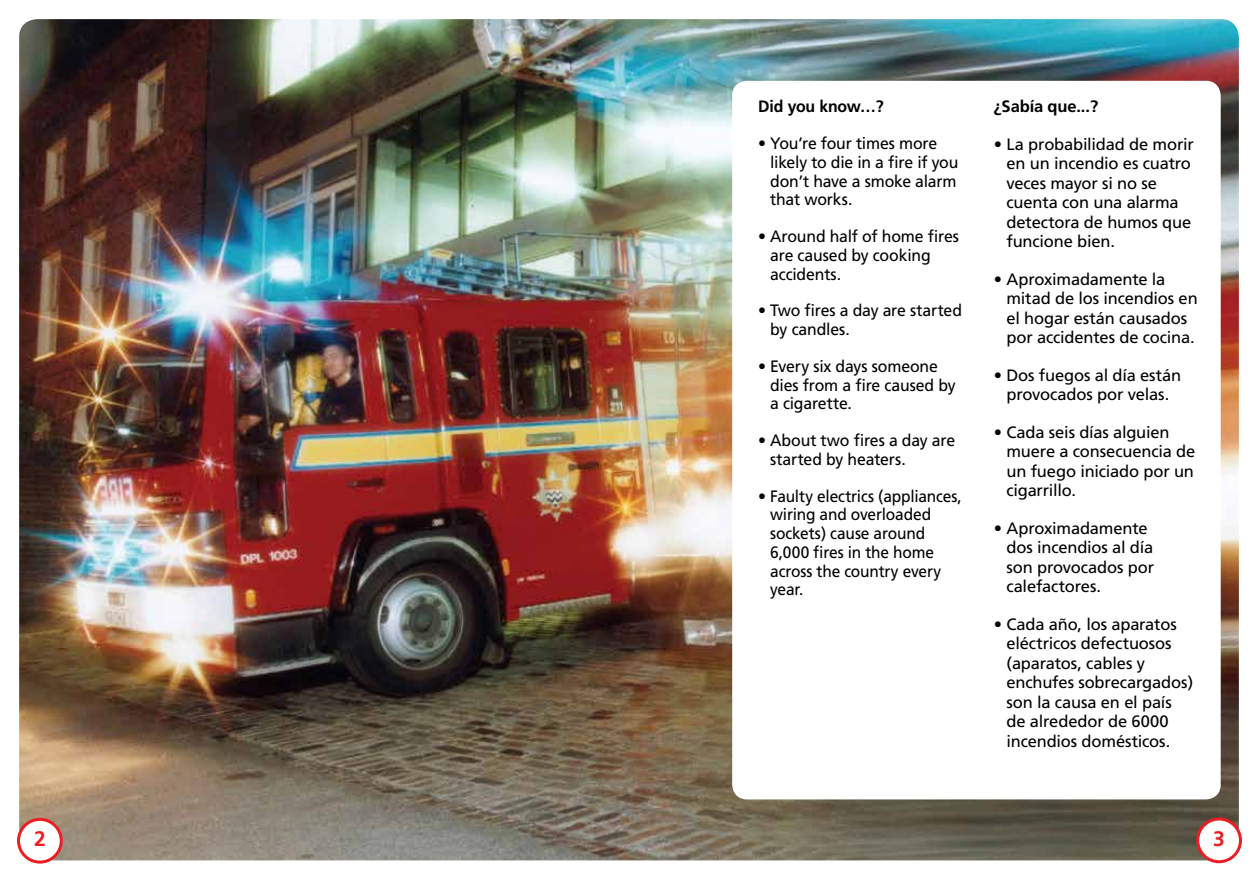
<style>
.page{position:relative;width:1259px;height:893px;background:#fff}
.page>*{position:absolute;margin:0;border:0;box-sizing:border-box;transform-origin:0 0}
.t1{font:700 21px "Frutiger";color:#ed1d24}
.t2{font:16.5px/19.5px "Frutiger";letter-spacing:-.01em;color:#000}
.t3{font:16.5px/18.8px "Frutiger";letter-spacing:-.01em;color:#000;scale:.96 1}
.t4{font:700 16.5px "Frutiger";letter-spacing:-.01em;color:#000}
.t5{font:700 16.5px "Frutiger";letter-spacing:-.01em;color:#000;scale:.96 1}
.s1{font-weight:300}
</style>
<div class="page">
<img style="left:19px;top:19px;width:1219px;height:841px">
<div style="left:732px;top:81px;width:488px;height:718px;background:#fff;border-radius:15px"></div>
<div style="left:19px;top:819px;width:42px;height:43px;background:#fff;border-radius:50%"></div>
<div style="left:17px;top:818px;width:46px;height:46px;border:3px solid #ed1d24;border-radius:50%"></div>
<div style="left:1197px;top:819px;width:43px;height:43px;background:#fff;border-radius:50%"></div>
<div style="left:1196px;top:817px;width:46px;height:46px;border:3px solid #ed1d24;border-radius:50%"></div>
<p class="t5" style="left:758px;top:97px;width:132px">Did you know…?</p>
<p class="t3" style="left:770px;top:134px;width:198px;text-indent:-12px"><span class="s1">•</span> You’re four times more likely to die in a fire if you don’t have a smoke alarm that works.</p>
<p class="t3" style="left:770px;top:227px;width:198px;text-indent:-12px">• Around half of home fires are caused by cooking accidents.</p>
<p class="t3" style="left:770px;top:301px;width:201px;text-indent:-12px">• Two fires a day are started by candles.</p>
<p class="t3" style="left:770px;top:356px;width:195px;text-indent:-12px">• Every six days someone dies from a fire caused by a cigarette.</p>
<p class="t3" style="left:770px;top:431px;width:194px;text-indent:-12px">• About two fires a day are started by heaters.</p>
<p class="t3" style="left:770px;top:486px;width:201px;text-indent:-12px">• Faulty electrics (appliances, wiring and overloaded sockets) cause around<br>6,000 fires in the home across the country every year.</p>
<p class="t4" style="left:994px;top:97px;width:106px">¿Sabía que...?</p>
<p class="t2" style="left:1006px;top:134px;width:189px;text-indent:-13px"><span class="s1">•</span> La probabilidad de morir en un incendio es cuatro veces mayor si no se cuenta con una alarma detectora de humos que funcione bien.</p>
<p class="t2" style="left:1006px;top:269px;width:193px;text-indent:-13px">• Aproximadamente la mitad de los incendios en el hogar están causados por accidentes de cocina.</p>
<p class="t2" style="left:994px;top:365px;width:189px;text-align:center">• Dos fuegos al día están provocados por velas.</p>
<p class="t2" style="left:1006px;top:422px;width:190px;text-indent:-13px">• Cada seis días alguien muere a consecuencia de un fuego iniciado por un cigarrillo.</p>
<p class="t2" style="left:1006px;top:518px;width:149px;text-indent:-13px">• Aproximadamente dos incendios al día son provocados por calefactores.</p>
<p class="t2" style="left:1006px;top:614px;width:188px;text-indent:-13px">• Cada año, los aparatos eléctricos defectuosos (aparatos, cables y enchufes sobrecargados) son la causa en el país de alrededor de 6000 incendios domésticos.</p>
<p class="t1" style="left:34px;top:827px;width:13px">2</p>
<p class="t1" style="left:1213px;top:826px;width:13px">3</p>
</div>
